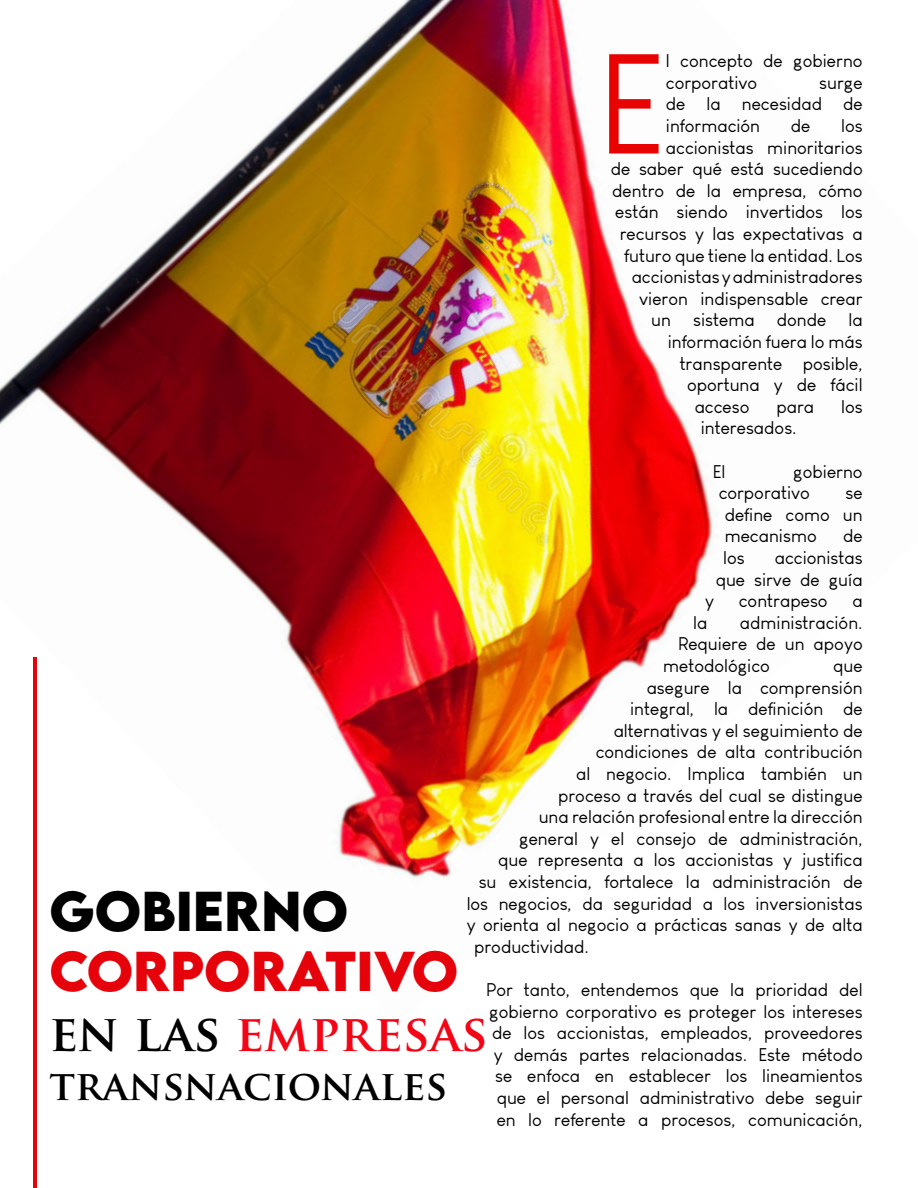
<style>
.page{position:relative;width:918px;height:1188px;background:#fff}
.page>*{position:absolute;margin:0;border:0;box-sizing:border-box;transform-origin:0 0}
.t1{font:138.9px "Louis George Cafe";color:#e70302}
.t2{font:700 49.8px/59.8px "LEMONMILK";color:#e5020b}
.t3{font:700 40.5px "Trajan Pro";color:#000}
.t4{font:18px/21.6px "Louis George Cafe";color:#000}
.s1{color:#000}
.s2{font-family:"Trajan Pro";color:#000}
.s3{font-family:"Trajan Pro";color:#f30515}
</style>
<div class="page">
<hr style="left:33px;top:657px;width:3px;height:531px;background:#e5020b">
<img style="left:0;top:0;width:718px;height:1026px">
<p class="t1" style="left:598px;top:22px;width:70px">E</p>
<p class="t4" style="left:666px;top:50px;width:198px">l concepto de gobierno corporativo</p>
<p class="t4" style="left:666px;top:72px;width:198px;text-align:justify;text-indent:153px">surge de la necesidad de información</p>
<p class="t4" style="left:791px;top:115px;width:21px">de</p>
<p class="t4" style="left:841px;top:115px;width:23px">los</p>
<p class="t4" style="left:666px;top:136px;width:198px">accionistas minoritarios</p>
<p class="t4" style="left:611px;top:158px;width:254px">de saber qué está sucediendo</p>
<p class="t4" style="left:612px;top:180px;width:252px">dentro de la empresa, cómo</p>
<p class="t4" style="left:615px;top:201px;width:249px">están siendo invertidos los</p>
<p class="t4" style="left:620px;top:223px;width:245px">recursos y las expectativas a</p>
<p class="t4" style="left:624px;top:244px;width:240px">futuro que tiene la entidad. Los</p>
<p class="t4" style="left:632px;top:266px;width:233px">accionistas y administradores</p>
<p class="t4" style="left:639px;top:288px;width:225px">vieron indispensable crear</p>
<p class="t4" style="left:651px;top:309px;width:213px">un sistema donde la</p>
<p class="t4" style="left:668px;top:331px;width:196px">información fuera lo más</p>
<p class="t4" style="left:680px;top:352px;width:185px">transparente posible,</p>
<p class="t4" style="left:687px;top:374px;width:177px">oportuna y de fácil</p>
<p class="t4" style="left:695px;top:396px;width:56px">acceso</p>
<p class="t4" style="left:776px;top:396px;width:39px">para</p>
<p class="t4" style="left:841px;top:396px;width:23px">los</p>
<p class="t4" style="left:701px;top:417px;width:98px">interesados.</p>
<p class="t4" style="left:713px;top:460px;width:14px">El</p>
<p class="t4" style="left:719px;top:460px;width:146px;text-indent:75px">gobierno corporativo</p>
<p class="t4" style="left:725px;top:482px;width:140px;text-align:justify;text-indent:121px">se define como un mecanismo</p>
<p class="t4" style="left:843px;top:525px;width:21px">de</p>
<p class="t4" style="left:716px;top:547px;width:149px;text-align:right">accionistas<br>que sirve de guía</p>
<p class="t4" style="left:723px;top:547px;width:23px">los</p>
<p class="t4" style="left:705px;top:590px;width:10px">y</p>
<p class="t4" style="left:739px;top:590px;width:90px">contrapeso</p>
<p class="t4" style="left:852px;top:590px;width:12px">a</p>
<p class="t4" style="left:693px;top:612px;width:16px">la</p>
<p class="t4" style="left:740px;top:612px;width:124px">administración.</p>
<p class="t4" style="left:678px;top:633px;width:186px">Requiere de un apoyo</p>
<p class="t4" style="left:663px;top:655px;width:108px">metodológico</p>
<p class="t4" style="left:833px;top:655px;width:31px">que</p>
<p class="t4" style="left:647px;top:676px;width:218px">asegure la comprensión</p>
<p class="t4" style="left:630px;top:698px;width:234px">integral, la definición de</p>
<p class="t4" style="left:614px;top:720px;width:251px">alternativas y el seguimiento de</p>
<p class="t4" style="left:596px;top:741px;width:269px">condiciones de alta contribución</p>
<p class="t4" style="left:576px;top:763px;width:288px">al negocio. Implica también un</p>
<p class="t4" style="left:558px;top:784px;width:306px">proceso a través del cual se distingue</p>
<p class="t4" style="left:539px;top:806px;width:326px">una relación profesional entre la dirección</p>
<p class="t4" style="left:519px;top:828px;width:345px">general y el consejo de administración,</p>
<p class="t4" style="left:498px;top:849px;width:366px">que representa a los accionistas y justifica</p>
<p class="t4" style="left:479px;top:871px;width:386px">su existencia, fortalece la administración de</p>
<p class="t4" style="left:467px;top:892px;width:398px">los negocios, da seguridad a los inversionistas</p>
<p class="t4" style="left:467px;top:914px;width:398px">y orienta al negocio a prácticas sanas y de alta</p>
<p class="t4" style="left:474px;top:936px;width:116px">productividad.</p>
<p class="t4" style="left:486px;top:979px;width:378px;text-align:center">Por tanto, entendemos que la prioridad del gobierno corporativo es proteger los intereses de los accionistas, empleados, proveedores y demás partes relacionadas. Este método se enfoca en establecer los lineamientos que el personal administrativo debe seguir en lo referente a procesos, comunicación,</p>
<p class="t2" style="left:50px;top:882px;width:440px"><span class="s1">GOBIERNO<br></span>CORPORATIVO<br><span class="s2">EN LAS</span> <span class="s3">EMPRESAS</span></p>
<p class="t3" style="left:50px;top:1060px;width:399px">TRANSNACIONALES</p>
</div>
